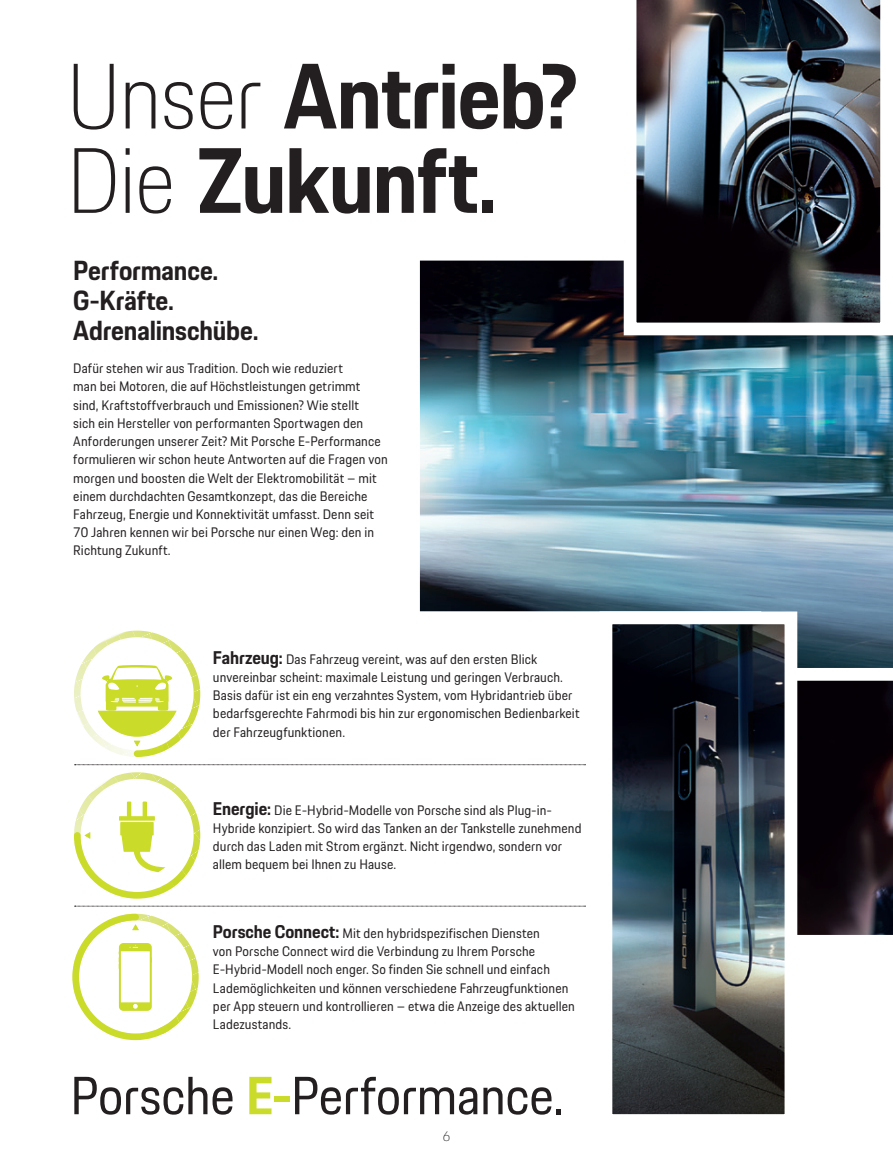
<style>
.page{position:relative;width:893px;height:1170px;background:#fff}
.page>*{position:absolute;margin:0;border:0;box-sizing:border-box;transform-origin:0 0}
.t1{font:700 90.75px/84.3px "Porsche Next";letter-spacing:-.015em;color:#231f20}
.t2{font:52.5px "Porsche Next";letter-spacing:-.01em;color:#231f20}
.t3{font:700 27px/30px "Porsche Next";letter-spacing:-.005em;color:#231f20}
.t4{font:13.5px/18.3px "Porsche Next";letter-spacing:.01em;color:#231f20}
.t5{font:100 13.5px "Porsche Next";color:#231f20}
.s1{font-weight:100}
.s2{font-weight:700;font-size:18px}
.s3{font-weight:700;color:#cadb2a}
</style>
<div class="page">
<img style="left:420px;top:260px;width:473px;height:401px">
<svg style="left:804px;top:661px;width:89px;height:274px"></svg>
<svg style="left:75px;top:764px;width:510px;height:1px"></svg>
<svg style="left:75px;top:905px;width:510px;height:1px"></svg>
<img style="left:192px;top:975px;width:7px;height:11px">
<img style="left:190px;top:959px;width:9px;height:16px">
<img style="left:184px;top:945px;width:12px;height:15px">
<img style="left:175px;top:933px;width:15px;height:14px">
<img style="left:171px;top:924px;width:10px;height:12px">
<img style="left:186px;top:991px;width:11px;height:16px">
<svg style="left:190px;top:980px;width:8px;height:11px"></svg>
<img style="left:177px;top:1011px;width:12px;height:11px">
<svg style="left:180px;top:1002px;width:11px;height:9px"></svg>
<img style="left:171px;top:1015px;width:8px;height:14px">
<svg style="left:72px;top:913px;width:99px;height:127px"></svg>
<img style="left:190px;top:813px;width:10px;height:37px">
<img style="left:183px;top:798px;width:13px;height:18px">
<img style="left:172px;top:787px;width:16px;height:15px">
<img style="left:158px;top:778px;width:19px;height:12px">
<svg style="left:193px;top:829px;width:7px;height:11px"></svg>
<svg style="left:156px;top:775px;width:6px;height:8px"></svg>
<img style="left:116px;top:772px;width:41px;height:10px">
<img style="left:182px;top:858px;width:13px;height:17px">
<svg style="left:189px;top:850px;width:10px;height:10px"></svg>
<svg style="left:131px;top:772px;width:11px;height:7px"></svg>
<img style="left:174px;top:869px;width:12px;height:17px">
<img style="left:103px;top:776px;width:15px;height:13px">
<img style="left:89px;top:784px;width:15px;height:17px">
<img style="left:84px;top:795px;width:8px;height:6px">
<svg style="left:74px;top:801px;width:100px;height:97px"></svg>
<img style="left:199px;top:692px;width:1px;height:14px">
<img style="left:176px;top:650px;width:13px;height:8px">
<img style="left:172px;top:641px;width:11px;height:12px">
<svg style="left:163px;top:638px;width:9px;height:11px"></svg>
<img style="left:151px;top:632px;width:17px;height:11px">
<svg style="left:141px;top:631px;width:11px;height:8px"></svg>
<img style="left:135px;top:630px;width:14px;height:7px">
<img style="left:121px;top:630px;width:14px;height:9px">
<img style="left:108px;top:633px;width:13px;height:12px">
<img style="left:94px;top:639px;width:14px;height:15px">
<img style="left:85px;top:648px;width:11px;height:10px">
<img style="left:74px;top:683px;width:1px;height:15px">
<svg style="left:75px;top:658px;width:124px;height:99px"></svg>
<img style="left:617px;top:0;width:276px;height:342px">
<img style="left:593px;top:605px;width:211px;height:510px">
<p class="t1" style="left:66px;top:54px;width:513px"><span class="s1">Unser</span> Antrieb?<br><span class="s1">Die</span> Zukunft.</p>
<p class="t3" style="left:73px;top:255px;width:187px">Performance.<br>G-Kräfte.<br>Adrenalinschübe.</p>
<p class="t4" style="left:73px;top:359px;width:316px">Dafür stehen wir aus Tradition. Doch wie reduziert<br>man bei Motoren, die auf Höchstleistungen getrimmt sind, Kraftstoffverbrauch und Emissionen? Wie stellt<br>sich ein Hersteller von performanten Sportwagen den Anforderungen unserer Zeit? Mit Porsche E-Performance formulieren wir schon heute Antworten auf die Fragen von morgen und boosten die Welt der Elektromobilität – mit einem durchdachten Gesamtkonzept, das die Bereiche Fahrzeug, Energie und Konnektivität umfasst. Denn seit 70 Jahren kennen wir bei Porsche nur einen Weg: den in Richtung Zukunft.</p>
<p class="t4" style="left:213px;top:649px;width:368px"><span class="s2">Fahrzeug:</span> Das Fahrzeug vereint, was auf den ersten Blick unvereinbar scheint: maximale Leistung und geringen Verbrauch.<br>Basis dafür ist ein eng verzahntes System, vom Hybridantrieb über bedarfsgerechte Fahrmodi bis hin zur ergonomischen Bedienbarkeit der Fahrzeugfunktionen.</p>
<p class="t4" style="left:213px;top:800px;width:370px"><span class="s2">Energie:</span> Die E-Hybrid-Modelle von Porsche sind als Plug-in-Hybride konzipiert. So wird das Tanken an der Tankstelle zunehmend durch das Laden mit Strom ergänzt. Nicht irgendwo, sondern vor allem bequem bei Ihnen zu Hause.</p>
<p class="t4" style="left:213px;top:923px;width:363px"><span class="s2">Porsche Connect:</span> Mit den hybridspezifischen Diensten<br>von Porsche Connect wird die Verbindung zu Ihrem Porsche E-Hybrid-Modell noch enger. So finden Sie schnell und einfach Lademöglichkeiten und können verschiedene Fahrzeugfunktionen per App steuern und kontrollieren – etwa die Anzeige des aktuellen Ladezustands.</p>
<p class="t2" style="left:70px;top:1060px;width:495px">Porsche <span class="s3">E-</span>Performance.</p>
<p class="t5" style="left:443px;top:1127px;width:9px">6</p>
</div>
